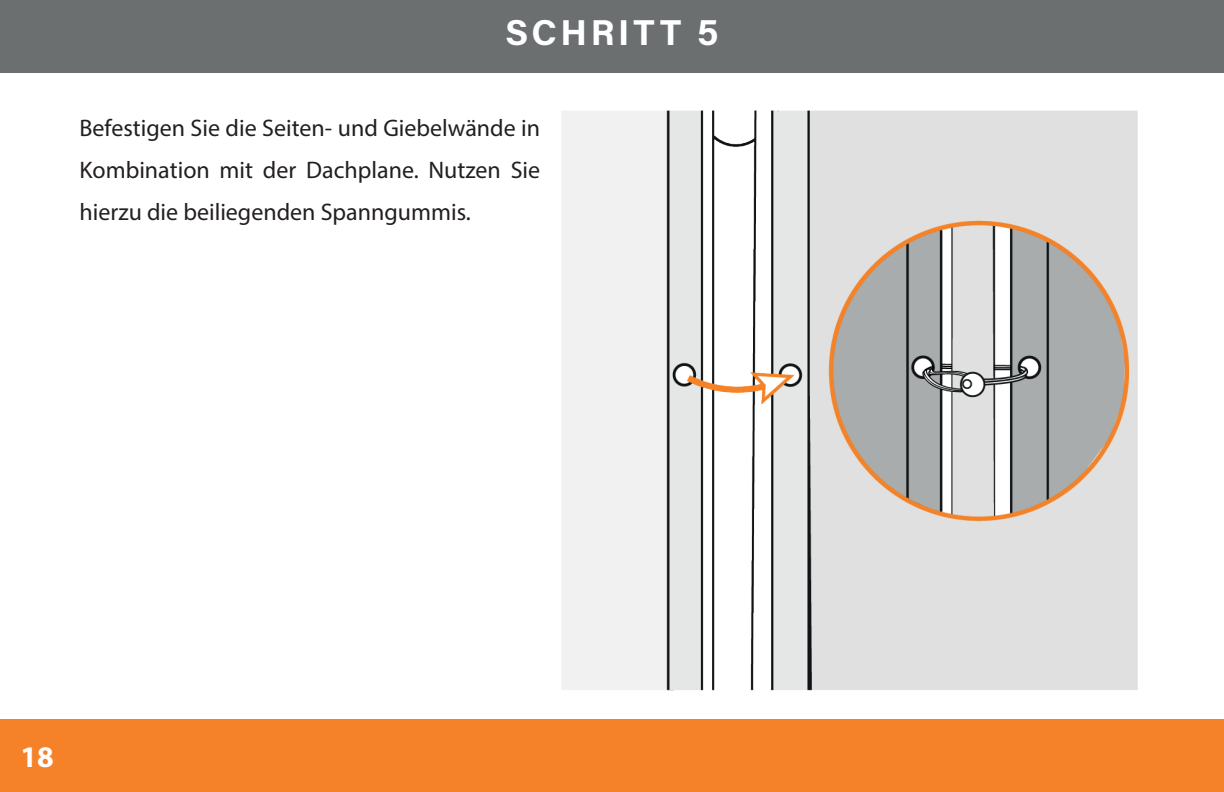
<style>
.page{position:relative;width:1224px;height:792px;background:#fff}
.page>*{position:absolute;margin:0;border:0;box-sizing:border-box;transform-origin:0 0}
.t1{font:700 36px "Acumin Pro";letter-spacing:.1em;color:#fff}
.t2{font:700 30px "Myriad Pro";color:#fff}
.t3{font:24px/42px "Myriad Pro";color:#231f20;text-align:justify}
</style>
<div class="page">
<div style="left:0;top:719px;width:1224px;height:72px;background:#f58229"></div>
<div style="left:0;top:1px;width:1224px;height:72px;background:#6b6f70"></div>
<img style="left:562px;top:110px;width:576px;height:580px">
<h1 class="t1" style="left:505px;top:7px;width:215px">SCHRITT 5</h1>
<p class="t3" style="left:80px;top:106px;width:462px">Befestigen Sie die Seiten- und Giebelwände in Kombination mit der Dachplane. Nutzen Sie hierzu die beiliegenden Spanngummis.</p>
<p class="t2" style="left:20px;top:737px;width:35px">18</p>
</div>
